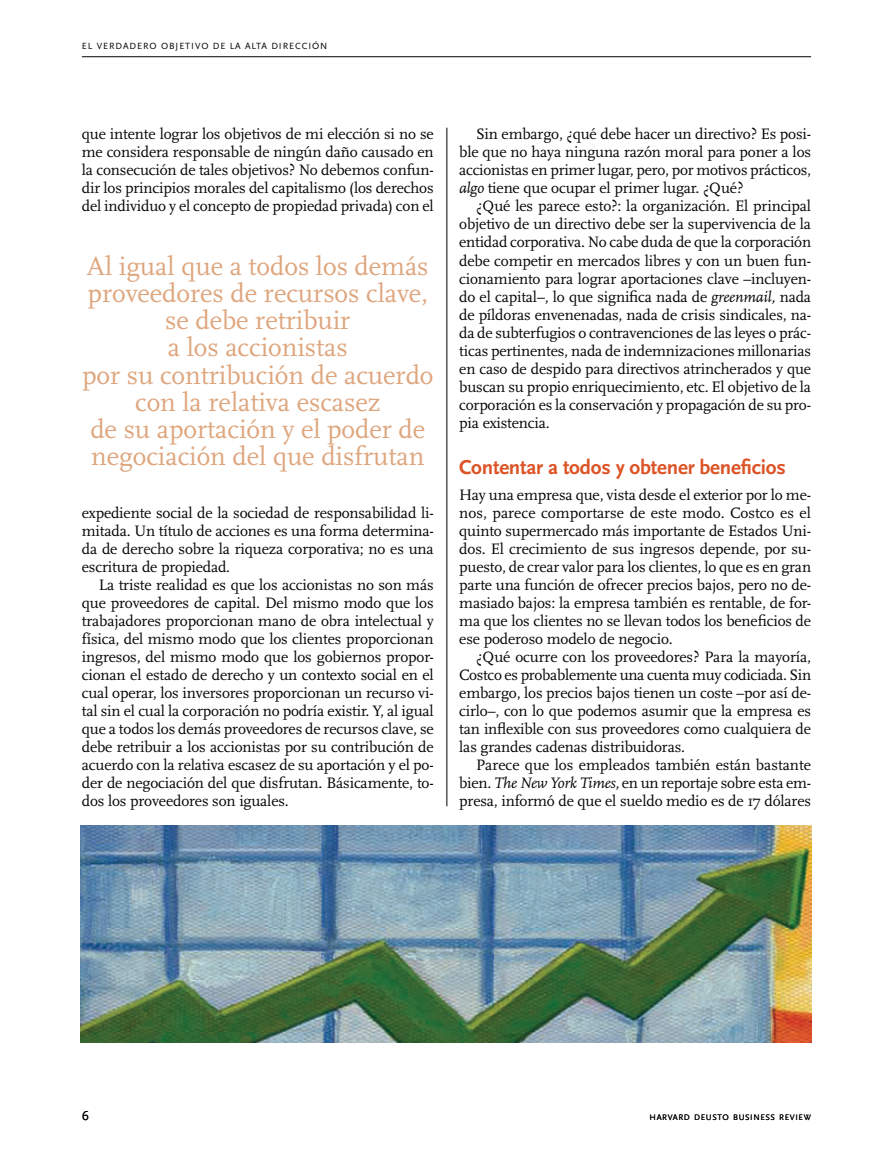
<style>
.page{position:relative;width:893px;height:1170px;background:#fff}
.page>*{position:absolute;margin:0;border:0;box-sizing:border-box;transform-origin:0 0}
.t1{font:27px/27px "Scala";letter-spacing:-.005em;color:#dea67e;text-align:center}
.t2{font:700 21px "Scala Sans";letter-spacing:-.01em;color:#dd5326}
.t3{font:15.75px/18px "Scala";letter-spacing:-.01em;color:#040503;text-align:justify}
.t4{font:13.5px "Scala Sans";color:#040503}
.t5{font:9.3px "Scala Sans";letter-spacing:.1em;color:#040503}
.t6{font:8.4px "Scala Sans";letter-spacing:.07em;color:#040503}
.s1{font-style:italic}
</style>
<div class="page">
<hr style="left:82px;top:56px;width:729px;height:1px;background:#040503">
<hr style="left:446px;top:128px;width:1px;height:678px;background:#040503">
<img style="left:81px;top:825px;width:730px;height:217px">
<p class="t5" style="left:82px;top:42px;width:247px">EL VERDADERO OBJETIVO DE LA ALTA DIRECCIÓN</p>
<p class="t3" style="left:82px;top:126px;width:353px">que intente lograr los objetivos de mi elección si no se me considera responsable de ningún daño causado en la consecución de tales objetivos? No debemos confun&shy;dir los principios morales del capitalismo (los derechos del individuo y el concepto de propiedad privada) con el</p>
<h1 class="t1" style="left:82px;top:254px;width:353px">Al igual que a todos los demás proveedores de recursos clave, se debe retribuir<br>a los accionistas<br>por su contribución de acuerdo con la relativa escasez<br>de su aportación y el poder de negociación del que disfrutan</h1>
<p class="t3" style="left:82px;top:504px;width:353px">expediente social de la sociedad de responsabilidad li&shy;mitada. Un título de acciones es una forma determina&shy;da de derecho sobre la riqueza corporativa; no es una escritura de propiedad.</p>
<p class="t3" style="left:82px;top:576px;width:353px;text-indent:17px">La triste realidad es que los accionistas no son más que proveedores de capital. Del mismo modo que los trabajadores proporcionan mano de obra intelectual y física, del mismo modo que los clientes proporcionan ingresos, del mismo modo que los gobiernos propor&shy;cionan el estado de derecho y un contexto social en el cual operar, los inversores proporcionan un recurso vi&shy;tal sin el cual la corporación no podría existir. Y, al igual que a todos los demás proveedores de recursos clave, se debe retribuir a los accionistas por su contribución de acuerdo con la relativa escasez de su aportación y el po&shy;der de negociación del que disfrutan. Básicamente, to&shy;dos los proveedores son iguales.</p>
<p class="t3" style="left:459px;top:126px;width:353px;text-indent:17px">Sin embargo, ¿qué debe hacer un directivo? Es posi&shy;ble que no haya ninguna razón moral para poner a los accionistas en primer lugar, pero, por motivos prácticos, <span class="s1">algo</span> tiene que ocupar el primer lugar. ¿Qué?</p>
<p class="t3" style="left:459px;top:198px;width:353px;text-indent:17px">¿Qué les parece esto?: la organización. El principal objetivo de un directivo debe ser la supervivencia de la entidad corporativa. No cabe duda de que la corporación debe competir en mercados libres y con un buen fun&shy;cionamiento para lograr aportaciones clave –incluyen&shy;do el capital–, lo que significa nada de <span class="s1">greenmail,</span> nada de píldoras envenenadas, nada de crisis sindicales, na&shy;da de subterfugios o contravenciones de las leyes o prác&shy;ticas pertinentes, nada de indemnizaciones millonarias en caso de despido para directivos atrincherados y que buscan su propio enriquecimiento, etc. El objetivo de la corporación es la conservación y propagación de su pro&shy;pia existencia.</p>
<h2 class="t2" style="left:459px;top:459px;width:328px">Contentar a todos y obtener beneficios</h2>
<p class="t3" style="left:459px;top:486px;width:353px">Hay una empresa que, vista desde el exterior por lo me&shy;nos, parece comportarse de este modo. Costco es el quinto supermercado más importante de Estados Uni&shy;dos. El crecimiento de sus ingresos depende, por su&shy;puesto, de crear valor para los clientes, lo que es en gran parte una función de ofrecer precios bajos, pero no de&shy;masiado bajos: la empresa también es rentable, de for&shy;ma que los clientes no se llevan todos los beneficios de ese poderoso modelo de negocio.</p>
<p class="t3" style="left:459px;top:648px;width:353px;text-indent:17px">¿Qué ocurre con los proveedores? Para la mayoría, Costco es probablemente una cuenta muy codiciada. Sin embargo, los precios bajos tienen un coste –por así de&shy;cirlo–, con lo que podemos asumir que la empresa es tan inflexible con sus proveedores como cualquiera de las grandes cadenas distribuidoras.</p>
<p class="t3" style="left:459px;top:756px;width:353px;text-indent:17px">Parece que los empleados también están bastante bien. <span class="s1">The New York Times,</span> en un reportaje sobre esta em&shy;presa, informó de que el sueldo medio es de 17 dólares</p>
<p class="t4" style="left:82px;top:1109px;width:9px">6</p>
<p class="t6" style="left:650px;top:1113px;width:163px">HARVARD DEUSTO BUSINESS REVIEW</p>
</div>
